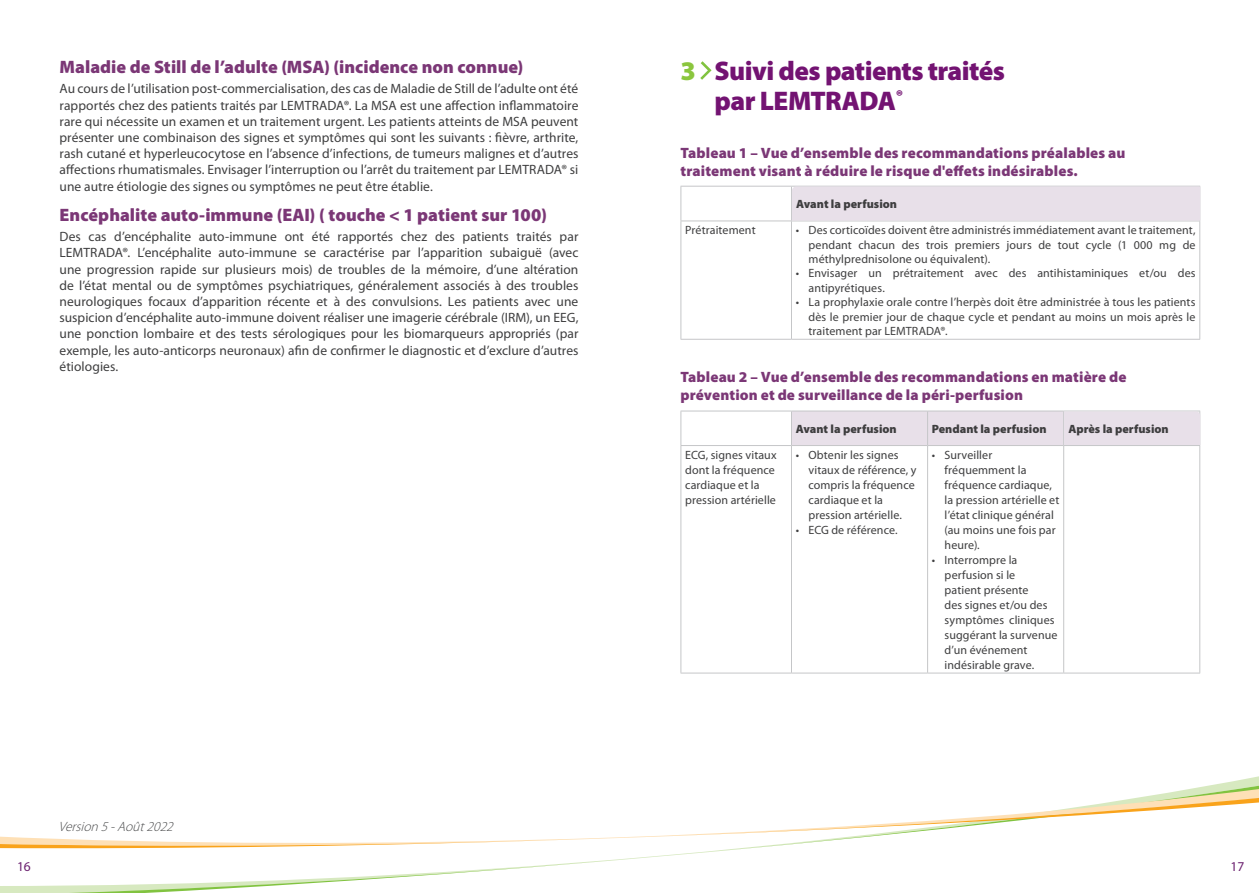
<style>
.page{position:relative;width:1259px;height:893px;background:#fff}
.page>*{position:absolute;margin:0;border:0;box-sizing:border-box;transform-origin:0 0}
.TITRE{font:900 27px/30px "Myriad Pro";letter-spacing:-.02em;color:#731372}
.SOUS_TITRE{font:900 18px "Myriad Pro";color:#7b3776}
.SOUS_TITRE-2{font:900 15px/18px "Myriad Pro";letter-spacing:.01em;color:#7b3776}
.TEXTE_PRINCIPAL{font:13.5px/16.2px "Myriad Pro";letter-spacing:.005em;color:#3e3e3f;text-align:justify}
.t1{font:italic 300 13.5px "Myriad Pro";color:#4b4c4d}
.t2{font:13.5px "Myriad Pro";color:#6b206f}
.TEXTE_PRINCIPAL-2{font:12px/15px "Myriad Pro";letter-spacing:.01em;color:#3e3e3f}
.t3{font:900 12px "Myriad Pro";color:#3e3e3f}
.s1{color:#8bc63e}
</style>
<div class="page">
<svg style="left:0;top:784px;width:1259px;height:109px"></svg>
<svg style="left:0;top:787px;width:1259px;height:10px"></svg>
<svg style="left:0;top:797px;width:1259px;height:52px"></svg>
<svg style="left:700px;top:61px;width:11px;height:19px"></svg>
<hr style="left:680px;top:186px;width:111px;height:1px;background:#c5c6c8">
<hr style="left:680px;top:187px;width:1px;height:34px;background:#c5c6c8">
<hr style="left:791px;top:186px;width:409px;height:1px;background:#c5c6c8">
<hr style="left:791px;top:187px;width:1px;height:34px;background:#c5c6c8">
<hr style="left:680px;top:221px;width:111px;height:1px;background:#c5c6c8">
<hr style="left:680px;top:221px;width:1px;height:118px;background:#c5c6c8">
<hr style="left:791px;top:221px;width:409px;height:1px;background:#c5c6c8">
<hr style="left:791px;top:221px;width:1px;height:118px;background:#c5c6c8">
<hr style="left:1199px;top:221px;width:1px;height:118px;background:#c5c6c8">
<hr style="left:680px;top:339px;width:111px;height:1px;background:#c5c6c8">
<hr style="left:791px;top:339px;width:409px;height:1px;background:#c5c6c8">
<div style="left:792px;top:187px;width:408px;height:34px;background:#e8e0e9"></div>
<hr style="left:680px;top:411px;width:111px;height:1px;background:#c5c6c8">
<hr style="left:680px;top:411px;width:1px;height:34px;background:#c5c6c8">
<hr style="left:680px;top:445px;width:111px;height:1px;background:#c5c6c8">
<hr style="left:680px;top:446px;width:1px;height:227px;background:#c5c6c8">
<hr style="left:791px;top:446px;width:1px;height:227px;background:#c5c6c8">
<hr style="left:927px;top:446px;width:1px;height:227px;background:#c5c6c8">
<hr style="left:1063px;top:446px;width:1px;height:227px;background:#c5c6c8">
<hr style="left:1199px;top:446px;width:1px;height:227px;background:#c5c6c8">
<hr style="left:680px;top:673px;width:111px;height:1px;background:#c5c6c8">
<hr style="left:791px;top:673px;width:136px;height:1px;background:#c5c6c8">
<hr style="left:927px;top:673px;width:136px;height:1px;background:#c5c6c8">
<hr style="left:1063px;top:673px;width:137px;height:1px;background:#c5c6c8">
<div style="left:791px;top:411px;width:409px;height:35px;background:#e8e0e9"></div>
<p class="SOUS_TITRE" style="left:60px;top:55px;width:465px">Maladie de Still de l’adulte (MSA) (incidence non connue)</p>
<p class="TEXTE_PRINCIPAL" style="left:60px;top:81px;width:520px">Au cours de l’utilisation post-commercialisation, des cas de Maladie de Still de l’adulte ont été rapportés chez des patients traités par LEMTRADA®. La MSA est une affection inflammatoire rare qui nécessite un examen et un traitement urgent. Les patients atteints de MSA peuvent présenter une combinaison des signes et symptômes qui sont les suivants : fièvre, arthrite, rash cutané et hyperleucocytose en l’absence d’infections, de tumeurs malignes et d’autres affections rhumatismales. Envisager l’interruption ou l’arrêt du traitement par LEMTRADA® si une autre étiologie des signes ou symptômes ne peut être établie.</p>
<p class="SOUS_TITRE" style="left:60px;top:203px;width:489px">Encéphalite auto-immune (EAI) ( touche &lt; 1 patient sur 100)</p>
<p class="TEXTE_PRINCIPAL" style="left:60px;top:228px;width:520px">Des cas d’encéphalite auto-immune ont été rapportés chez des patients traités par LEMTRADA®. L’encéphalite auto-immune se caractérise par l’apparition subaiguë (avec une progression rapide sur plusieurs mois) de troubles de la mémoire, d’une altération de l’état mental ou de symptômes psychiatriques, généralement associés à des troubles neurologiques focaux d’apparition récente et à des convulsions. Les patients avec une suspicion d’encéphalite auto-immune doivent réaliser une imagerie cérébrale (IRM), un EEG, une ponction lombaire et des tests sérologiques pour les biomarqueurs appropriés (par exemple, les auto-anticorps neuronaux) afin de confirmer le diagnostic et d’exclure d’autres étiologies.</p>
<p class="t1" style="left:58px;top:819px;width:120px">Version5-Août2022</p>
<p class="TITRE" style="left:714px;top:55px;width:292px;text-indent:-34px"><span class="s1">3</span> Suivi des patients traités par LEMTRADA<sup>®</sup></p>
<p class="SOUS_TITRE-2" style="left:680px;top:143px;width:446px">Tableau 1 – Vue d’ensemble des recommandations préalables au traitement visant à réduire le risque d'effets indésirables.</p>
<p class="t3" style="left:796px;top:196px;width:102px">Avant la perfusion</p>
<p class="TEXTE_PRINCIPAL-2" style="left:685px;top:222px;width:72px">Prétraitement</p>
<p class="TEXTE_PRINCIPAL-2" style="left:808px;top:223px;width:388px;line-height:14.4px;text-align:justify;text-indent:-13px">• Des corticoïdes doivent être administrés immédiatement avant le traitement, pendant chacun des trois premiers jours de tout cycle (1 000 mg de méthylprednisolone ou équivalent).</p>
<p class="TEXTE_PRINCIPAL-2" style="left:808px;top:266px;width:388px;line-height:14.4px;text-indent:-13px">• Envisager un prétraitement avec des antihistaminiques et/ou des antipyrétiques.</p>
<p class="TEXTE_PRINCIPAL-2" style="left:808px;top:295px;width:388px;line-height:14.4px;text-align:justify;text-indent:-13px">• La prophylaxie orale contre l’herpès doit être administrée à tous les patients dès le premier jour de chaque cycle et pendant au moins un mois après le traitement par LEMTRADA®.</p>
<p class="SOUS_TITRE-2" style="left:680px;top:368px;width:447px">Tableau 2 – Vue d’ensemble des recommandations en matière de prévention et de surveillance de la péri-perfusion</p>
<p class="t3" style="left:795px;top:421px;width:102px">Avant la perfusion</p>
<p class="t3" style="left:932px;top:421px;width:116px">Pendant la perfusion</p>
<p class="t3" style="left:1068px;top:421px;width:102px">Après la perfusion</p>
<p class="TEXTE_PRINCIPAL-2" style="left:685px;top:447px;width:93px">ECG, signes vitaux dont la fréquence cardiaque et la pression artérielle</p>
<p class="TEXTE_PRINCIPAL-2" style="left:808px;top:447px;width:110px;text-indent:-13px">• Obtenir les signes vitaux de référence, y compris la fréquence cardiaque et la pression artérielle.</p>
<p class="TEXTE_PRINCIPAL-2" style="left:795px;top:522px;width:103px">• ECG de référence.</p>
<p class="TEXTE_PRINCIPAL-2" style="left:944px;top:447px;width:116px;text-indent:-13px">• Surveiller fréquemment la fréquence cardiaque, la pression artérielle et l’état clinique général (au moins une fois par heure).</p>
<p class="TEXTE_PRINCIPAL-2" style="left:944px;top:552px;width:114px;text-indent:-13px">• Interrompre la perfusion si le<br>patient présente<br>des signes et/ou des symptômes cliniques suggérant la survenue d’un événement indésirable grave.</p>
<p class="t2" style="left:17px;top:858px;width:15px">16</p>
<p class="t2" style="left:1230px;top:859px;width:15px">17</p>
</div>
